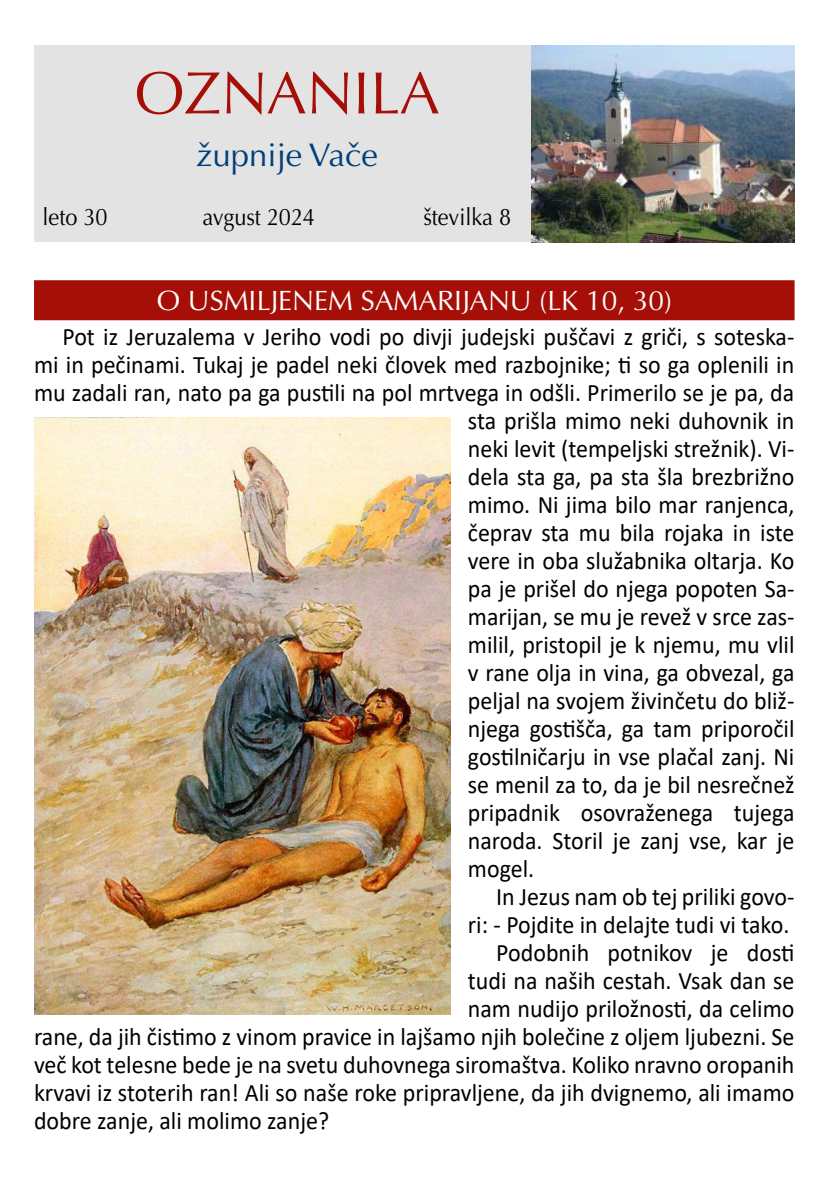
<style>
.page{position:relative;width:840px;height:1191px;background:#fff}
.page>*{position:absolute;margin:0;border:0;box-sizing:border-box;transform-origin:0 0}
.t1{font:59.8px "Optima LTCYR";color:#a50f07}
.t2{font:33px "Optima LTCYR";color:#00407a}
.t3{font:28px "Optima LTCYR";color:#fff}
.t4{font:25.2px "Calibri";color:#000;scale:.95 1}
.t5{font:24px "Optima LTCYR";color:#000;scale:.9 1}
</style>
<div class="page">
<div style="left:34px;top:45px;width:760px;height:197px;background:#e3e3e3"></div>
<div style="left:34px;top:280px;width:760px;height:40px;background:#a50f07"></div>
<img style="left:531px;top:45px;width:263px;height:197px">
<img style="left:34px;top:418px;width:416px;height:596px">
<h1 class="t1" style="left:134px;top:60px;width:306px">OZNANILA</h1>
<h2 class="t2" style="left:196px;top:136px;width:183px">župnije Vače</h2>
<p class="t5" style="left:43px;top:203px;width:74px">leto 30</p>
<p class="t5" style="left:202px;top:203px;width:126px">avgust 2024</p>
<p class="t5" style="left:423px;top:203px;width:99px">številka 8</p>
<p class="t3" style="left:157px;top:285px;width:516px">O USMILJENEM SAMARIJANU (LK 10, 30)</p>
<p class="t4" style="left:62px;top:319px;width:771px">Pot iz Jeruzalema v Jeriho vodi po divji judejski puščavi z griči, s soteska-</p>
<p class="t4" style="left:34px;top:347px;width:801px">mi in pečinami. Tukaj je padel neki človek med razbojnike; ti so ga oplenili in</p>
<p class="t4" style="left:34px;top:375px;width:801px">mu zadali ran, nato pa ga pustili na pol mrtvega in odšli. Primerilo se je pa, da</p>
<p class="t4" style="left:467px;top:408px;width:345px">sta prišla mimo neki duhovnik in</p>
<p class="t4" style="left:467px;top:431px;width:345px">neki levit (tempeljski strežnik). Vi-</p>
<p class="t4" style="left:467px;top:459px;width:345px">dela sta ga, pa sta šla brezbrižno</p>
<p class="t4" style="left:467px;top:487px;width:345px">mimo. Ni jima bilo mar ranjenca,</p>
<p class="t4" style="left:467px;top:515px;width:345px">čeprav sta mu bila rojaka in iste</p>
<p class="t4" style="left:467px;top:543px;width:345px">vere in oba služabnika oltarja. Ko</p>
<p class="t4" style="left:467px;top:571px;width:345px">pa je prišel do njega popoten Sa-</p>
<p class="t4" style="left:467px;top:599px;width:345px">marijan, se mu je revež v srce zas-</p>
<p class="t4" style="left:467px;top:627px;width:345px">milil, pristopil je k njemu, mu vlil</p>
<p class="t4" style="left:467px;top:655px;width:345px">v rane olja in vina, ga obvezal, ga</p>
<p class="t4" style="left:467px;top:683px;width:345px">peljal na svojem živinčetu do bliž-</p>
<p class="t4" style="left:467px;top:711px;width:345px">njega gostišča, ga tam priporočil</p>
<p class="t4" style="left:467px;top:739px;width:345px">gostilničarju in vse plačal zanj. Ni</p>
<p class="t4" style="left:467px;top:767px;width:345px">se menil za to, da je bil nesrečnež</p>
<p class="t4" style="left:467px;top:795px;width:345px">pripadnik osovraženega tujega</p>
<p class="t4" style="left:467px;top:823px;width:345px">naroda. Storil je zanj vse, kar je</p>
<p class="t4" style="left:467px;top:851px;width:71px">mogel.</p>
<p class="t4" style="left:496px;top:879px;width:315px">In Jezus nam ob tej priliki govo-</p>
<p class="t4" style="left:467px;top:907px;width:340px">ri: - Pojdite in delajte tudi vi tako.</p>
<p class="t4" style="left:496px;top:935px;width:315px">Podobnih potnikov je dosti</p>
<p class="t4" style="left:467px;top:963px;width:345px">tudi na naših cestah. Vsak dan se</p>
<p class="t4" style="left:467px;top:991px;width:345px">nam nudijo priložnosti, da celimo</p>
<p class="t4" style="left:34px;top:1019px;width:801px">rane, da jih čistimo z vinom pravice in lajšamo njih bolečine z oljem ljubezni. Se</p>
<p class="t4" style="left:34px;top:1047px;width:801px">več kot telesne bede je na svetu duhovnega siromaštva. Koliko nravno oropanih</p>
<p class="t4" style="left:34px;top:1075px;width:801px">krvavi iz stoterih ran! Ali so naše roke pripravljene, da jih dvignemo, ali imamo</p>
<p class="t4" style="left:34px;top:1103px;width:312px">dobre zanje, ali molimo zanje?</p>
</div>
